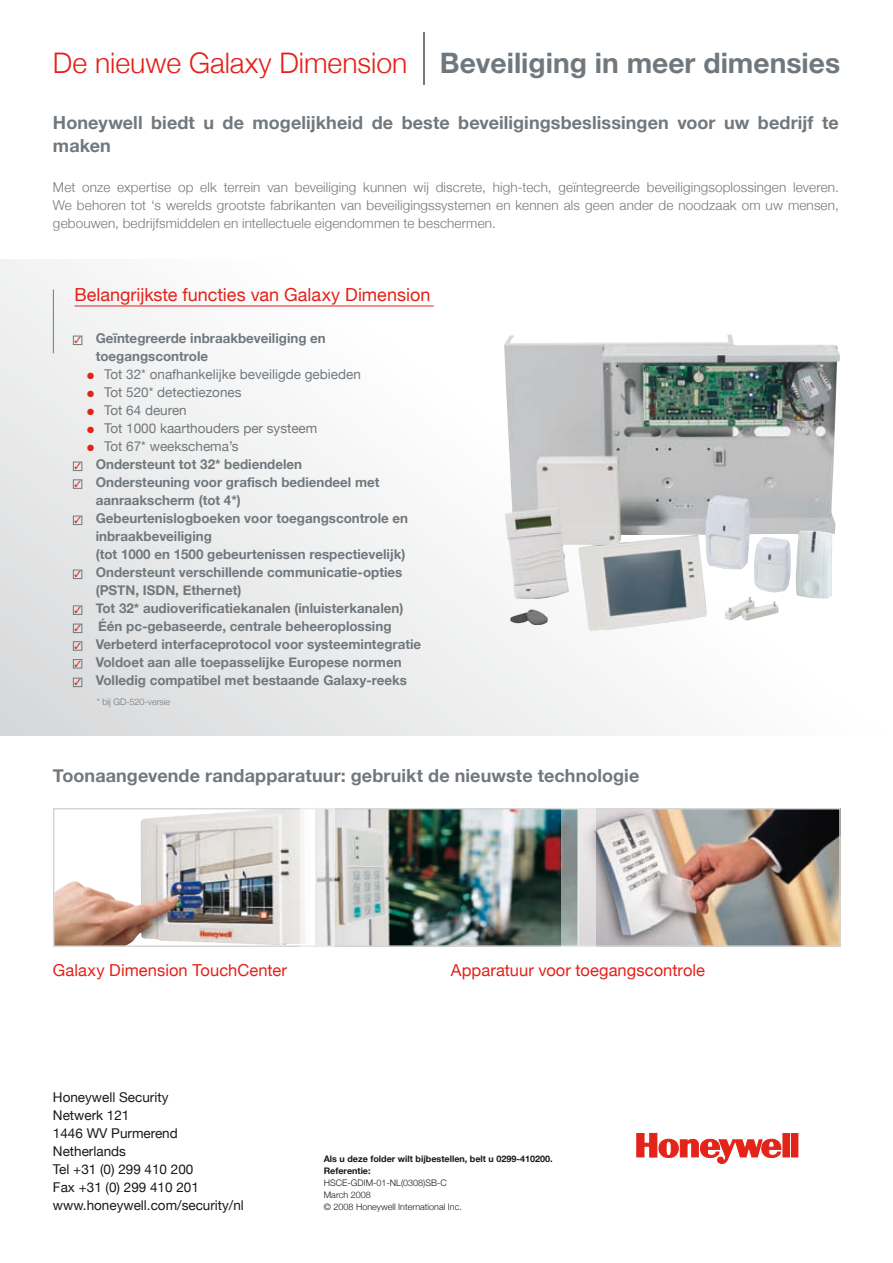
<style>
.page{position:relative;width:893px;height:1263px;background:#fff}
.page>*{position:absolute;margin:0;border:0;box-sizing:border-box;transform-origin:0 0}
.t1{font:700 28.2px "Helvetica Neue";color:#71787d}
.t2{font:700 18px/22.5px "Helvetica Neue";letter-spacing:.005em;color:#71787d}
.t3{font:18px "Helvetica Neue";color:#e32119}
.t4{font:16.5px "Helvetica Neue";letter-spacing:.005em;color:#e32119}
.t5{font:700 13.5px/18px "Helvetica Neue";color:#71787d}
.t6{font:300 13.5px/18px "Helvetica Neue";letter-spacing:.015em;color:#71787d;text-align:justify}
.t7{font:13.5px "Helvetica Neue";color:#71787d}
.t8{font:13.5px/18px "Helvetica Neue";color:#1a171c}
.t9{font:300 9px/12px "Helvetica Neue";color:#1a171c}
.t10{font:700 9px/12px "Helvetica Neue";color:#1a171c}
.t11{font:300 9px "Helvetica Neue";color:#71787d}
.s1{font-weight:300;font-size:28.35px;color:#e32119}
.s2{font-weight:200;font-size:52.5px}
.s3{color:#e32119}
</style>
<div class="page">
<div style="left:0;top:259px;width:893px;height:477px;background:linear-gradient(to right,#e7e7e8,#fff)"></div>
<div style="left:73px;top:336px;width:9px;height:9px;border:1px solid #71787d"></div>
<svg style="left:636px;top:1133px;width:145px;height:30px"></svg>
<div style="left:783px;top:1133px;width:6px;height:24px;background:#e42319"></div>
<div style="left:791px;top:1133px;width:7px;height:24px;background:#e42319"></div>
<hr style="left:74px;top:306px;width:360px;height:1px;background:#e32119">
<hr style="left:53px;top:289px;width:1px;height:64px;background:#71787d">
<img style="left:504px;top:334px;width:336px;height:297px">
<div style="left:73px;top:641px;width:9px;height:9px;border:1px solid #71787d"></div>
<div style="left:73px;top:462px;width:9px;height:9px;border:1px solid #71787d"></div>
<div style="left:73px;top:480px;width:9px;height:9px;border:1px solid #71787d"></div>
<div style="left:73px;top:516px;width:9px;height:9px;border:1px solid #71787d"></div>
<div style="left:73px;top:659px;width:9px;height:9px;border:1px solid #71787d"></div>
<div style="left:73px;top:570px;width:9px;height:9px;border:1px solid #71787d"></div>
<div style="left:73px;top:678px;width:9px;height:9px;border:1px solid #71787d"></div>
<div style="left:73px;top:606px;width:9px;height:9px;border:1px solid #71787d"></div>
<div style="left:73px;top:624px;width:9px;height:9px;border:1px solid #71787d"></div>
<img style="left:56px;top:811px;width:244px;height:133px">
<div style="left:53px;top:808px;width:264px;height:139px;border:2px solid #d4d5d6"></div>
<img style="left:334px;top:811px;width:504px;height:133px">
<div style="left:315px;top:808px;width:264px;height:139px;border:2px solid #d4d5d6"></div>
<div style="left:578px;top:808px;width:263px;height:139px;border:2px solid #d4d5d6"></div>
<svg style="left:300px;top:808px;width:34px;height:139px;fill:#edeeee"></svg>
<svg style="left:561px;top:808px;width:34px;height:139px;background:#babebe"></svg>
<h1 class="t1" style="left:53px;top:46px;width:789px"><span class="s1">De nieuwe Galaxy Dimension</span> <span class="s2">|</span> Beveiliging in meer dimensies</h1>
<h2 class="t2" style="left:53px;top:111px;width:787px">Honeywell biedt u de mogelijkheid de beste beveiligingsbeslissingen voor uw bedrijf te maken</h2>
<p class="t6" style="left:53px;top:178px;width:787px">Met onze expertise op elk terrein van beveiliging kunnen wij discrete, high-tech, geïntegreerde beveiligingsoplossingen leveren.<br>We behoren tot ‘s werelds grootste fabrikanten van beveiligingssystemen en kennen als geen ander de noodzaak om uw mensen, gebouwen, bedrijfsmiddelen en intellectuele eigendommen te beschermen.</p>
<h2 class="t3" style="left:74px;top:284px;width:357px">Belangrijkste functies van Galaxy Dimension</h2>
<p class="t5" style="left:96px;top:329px;width:232px;text-indent:-21px"><span class="s3">✓</span> Geïntegreerde inbraakbeveiliging en toegangscontrole</p>
<p class="t7" style="left:87px;top:366px;width:275px"><span class="s3">●</span> Tot 32* onafhankelijke beveiligde gebieden</p>
<p class="t7" style="left:87px;top:384px;width:156px"><span class="s3">●</span> Tot 520* detectiezones</p>
<p class="t7" style="left:87px;top:402px;width:101px"><span class="s3">●</span> Tot 64 deuren</p>
<p class="t7" style="left:87px;top:420px;width:232px"><span class="s3">●</span> Tot 1000 kaarthouders per systeem</p>
<p class="t7" style="left:87px;top:438px;width:153px"><span class="s3">●</span> Tot 67* weekschema’s</p>
<p class="t5" style="left:74px;top:455px;width:229px"><span class="s3">✓</span> Ondersteunt tot 32* bediendelen</p>
<p class="t5" style="left:96px;top:473px;width:285px;text-indent:-21px"><span class="s3">✓</span> Ondersteuning voor grafisch bediendeel met aanraakscherm (tot 4*)</p>
<p class="t5" style="left:96px;top:509px;width:314px;text-indent:-21px"><span class="s3">✓</span> Gebeurtenislogboeken voor toegangscontrole en inbraakbeveiliging<br>(tot 1000 en 1500 gebeurtenissen respectievelijk)</p>
<p class="t5" style="left:96px;top:563px;width:308px;text-indent:-21px"><span class="s3">✓</span> Ondersteunt verschillende communicatie-opties (PSTN, ISDN, Ethernet)</p>
<p class="t5" style="left:74px;top:599px;width:330px"><span class="s3">✓</span> Tot 32* audioverificatiekanalen (inluisterkanalen)</p>
<p class="t5" style="left:74px;top:617px;width:318px"><span class="s3">✓</span> Één pc-gebaseerde, centrale beheeroplossing</p>
<p class="t5" style="left:74px;top:635px;width:348px"><span class="s3">✓</span> Verbeterd interfaceprotocol voor systeemintegratie</p>
<p class="t5" style="left:74px;top:653px;width:329px"><span class="s3">✓</span> Voldoet aan alle toepasselijke Europese normen</p>
<p class="t5" style="left:74px;top:671px;width:334px"><span class="s3">✓</span> Volledig compatibel met bestaande Galaxy-reeks</p>
<p class="t11" style="left:97px;top:696px;width:75px">* bij GD-520-versie</p>
<h2 class="t2" style="left:53px;top:764px;width:588px">Toonaangevende randapparatuur: gebruikt de nieuwste technologie</h2>
<p class="t4" style="left:53px;top:960px;width:236px">Galaxy Dimension TouchCenter</p>
<p class="t4" style="left:451px;top:960px;width:256px">Apparatuur voor toegangscontrole</p>
<p class="t8" style="left:53px;top:1088px;width:192px">Honeywell Security<br>Netwerk 121<br>1446 WV Purmerend<br>Netherlands<br>Tel +31 (0) 299 410 200<br>Fax +31 (0) 299 410 201 www.honeywell.com/security/nl</p>
<p class="t10" style="left:324px;top:1152px;width:230px">Als u deze folder wilt bijbestellen, belt u 0299-410200.<br>Referentie:</p>
<p class="t9" style="left:324px;top:1176px;width:140px">HSCE-GDIM-01-NL(0308)SB-C<br>March 2008<br>© 2008 Honeywell International Inc.</p>
</div>
